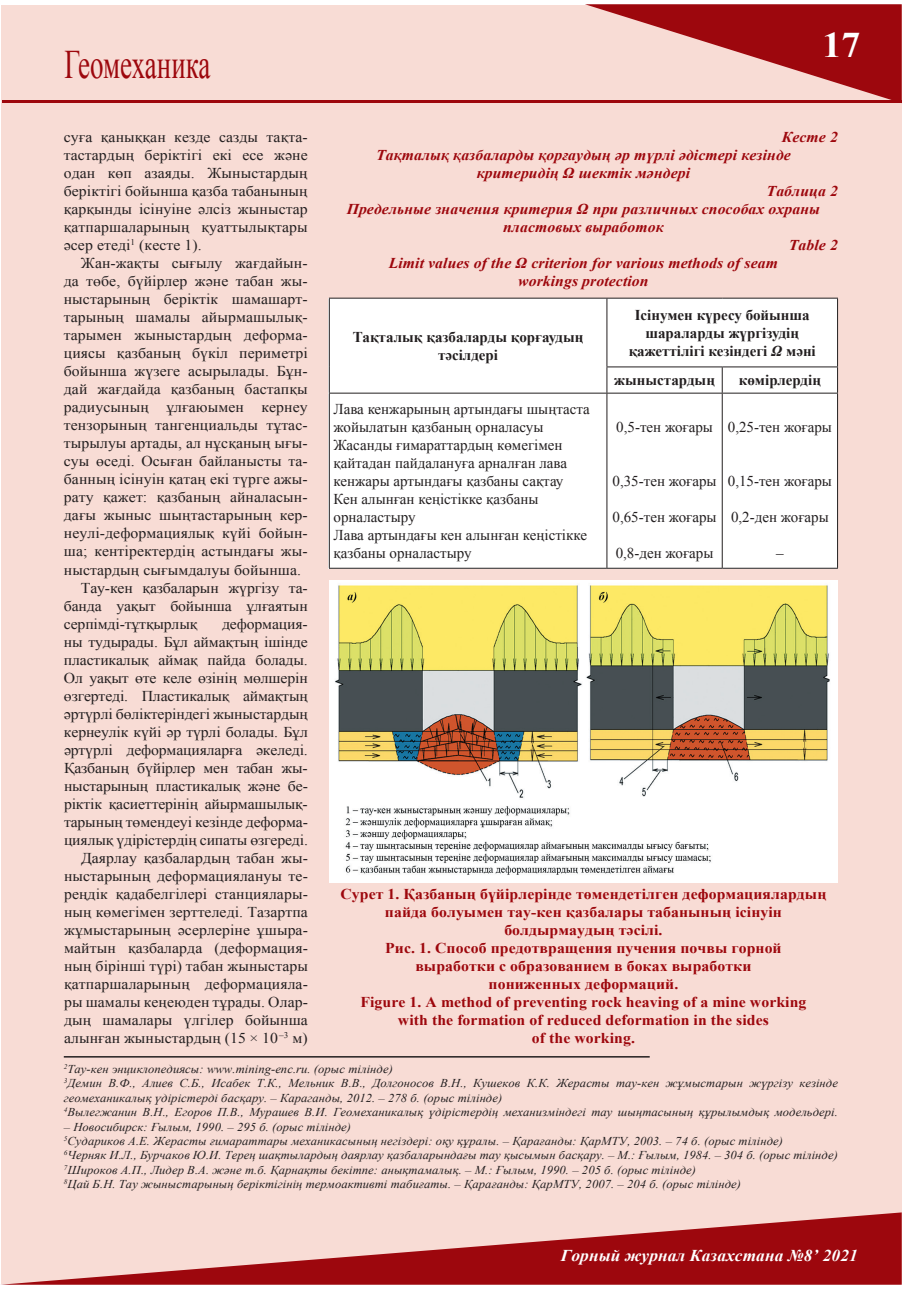
<style>
.page{position:relative;width:906px;height:1289px;background:#fff}
.page>*{position:absolute;margin:0;border:0;box-sizing:border-box;transform-origin:0 0}
.t1{font:40.5px "Times New Roman";letter-spacing:-.015em;color:#9d070d;scale:.67 1}
.t2{font:700 36px "Times New Roman";color:#fff;scale:1.05 1}
.t3{font:italic 700 16.5px "Times New Roman";letter-spacing:.005em;color:#fff;scale:1.05 1}
.t4{font:15px/18px "Times New Roman";letter-spacing:.005em;color:#231f20;text-align:justify;scale:1.05 1}
.t5{font:700 15px/18px "Times New Roman";letter-spacing:.005em;color:#9d070d;text-align:center;scale:1.05 1}
.t6{font:15px/18px "Times New Roman";letter-spacing:.005em;color:#231f20}
.t7{font:italic 700 15px "Times New Roman";letter-spacing:.005em;color:#9d070d;scale:1.05 1}
.t8{font:700 15px/18px "Times New Roman";color:#231f20;text-align:center}
.t9{font:italic 12px/14.4px "Times New Roman";letter-spacing:.005em;color:#231f20;scale:1.05 1}
.s1{font-style:italic}
</style>
<div class="page">
<div style="left:1px;top:5px;width:900px;height:1278px;background:#f8dcd5"></div>
<svg style="left:585px;top:4px;width:316px;height:96px"></svg>
<svg style="left:1px;top:1212px;width:900px;height:72px"></svg>
<hr style="left:2px;top:100px;width:899px;height:3px;background:#9d070d">
<div style="left:329px;top:298px;width:509px;height:270px;background:#fff"></div>
<hr style="left:329px;top:298px;width:278px;height:1px;background:#231f20">
<hr style="left:607px;top:298px;width:115px;height:1px;background:#231f20">
<hr style="left:722px;top:298px;width:116px;height:1px;background:#231f20">
<hr style="left:606px;top:366px;width:116px;height:1px;background:#231f20">
<hr style="left:722px;top:366px;width:116px;height:1px;background:#231f20">
<hr style="left:329px;top:393px;width:278px;height:1px;background:#231f20">
<hr style="left:607px;top:393px;width:115px;height:1px;background:#231f20">
<hr style="left:722px;top:393px;width:116px;height:1px;background:#231f20">
<hr style="left:329px;top:568px;width:278px;height:1px;background:#231f20">
<hr style="left:607px;top:568px;width:115px;height:1px;background:#231f20">
<hr style="left:722px;top:568px;width:116px;height:1px;background:#231f20">
<hr style="left:329px;top:298px;width:1px;height:69px;background:#231f20">
<svg style="left:329px;top:367px;width:1px;height:26px"></svg>
<hr style="left:329px;top:393px;width:1px;height:175px;background:#231f20">
<hr style="left:606px;top:298px;width:1px;height:68px;background:#231f20">
<hr style="left:837px;top:298px;width:1px;height:68px;background:#231f20">
<svg style="left:606px;top:367px;width:1px;height:26px"></svg>
<svg style="left:722px;top:367px;width:1px;height:26px"></svg>
<svg style="left:837px;top:367px;width:1px;height:26px"></svg>
<hr style="left:606px;top:393px;width:1px;height:175px;background:#231f20">
<hr style="left:722px;top:393px;width:1px;height:175px;background:#231f20">
<hr style="left:837px;top:393px;width:1px;height:175px;background:#231f20">
<hr style="left:64px;top:1056px;width:585px;height:1px;background:#231f20">
<img style="left:329px;top:580px;width:509px;height:302px">
<h1 class="t1" style="left:64px;top:37px;width:219px">Геомеханика</h1>
<p class="t4" style="left:64px;top:128px;width:234px">суға қаныққан кезде сазды тақта&shy;тастардың беріктігі екі есе және одан көп азаяды. Жыныстардың беріктігі бойынша қазба табанының қарқынды ісінуіне әлсіз жыныстар қатпаршаларының қуаттылықтары әсер етеді<sup>1</sup> (кесте 1).</p>
<p class="t4" style="left:81px;top:254px;width:216px">Жан-жақты сығылу жағдайын-</p>
<p class="t4" style="left:64px;top:272px;width:232px">да төбе, бүйірлер және табан жы-</p>
<p class="t4" style="left:64px;top:290px;width:232px">ныстарының беріктік шамашарт-</p>
<p class="t4" style="left:64px;top:308px;width:232px">тарының шамалы айырмашылық-</p>
<p class="t4" style="left:64px;top:326px;width:232px">тарымен жыныстардың деформа-</p>
<p class="t4" style="left:64px;top:344px;width:234px">циясы қазбаның бүкіл периметрі</p>
<p class="t4" style="left:64px;top:362px;width:232px">бойынша жүзеге асырылады. Бұн-</p>
<p class="t4" style="left:64px;top:380px;width:234px">дай жағдайда қазбаның бастапқы</p>
<p class="t4" style="left:64px;top:398px;width:234px">радиусының ұлғаюымен кернеу</p>
<p class="t4" style="left:64px;top:416px;width:232px">тензорының тангенциальды тұтас-</p>
<p class="t4" style="left:64px;top:434px;width:232px">тырылуы артады, ал нұсқаның ығы-</p>
<p class="t4" style="left:64px;top:452px;width:232px">суы өседі. Осыған байланысты та-</p>
<p class="t4" style="left:64px;top:470px;width:232px">банның ісінуін қатаң екі түрге ажы-</p>
<p class="t4" style="left:64px;top:488px;width:232px">рату қажет: қазбаның айналасын-</p>
<p class="t4" style="left:64px;top:506px;width:232px">дағы жыныс шыңтастарының кер-</p>
<p class="t4" style="left:64px;top:524px;width:232px">неулі-деформациялық күйі бойын-</p>
<p class="t4" style="left:64px;top:542px;width:232px">ша; кентіректердің астындағы жы-</p>
<p class="t4" style="left:64px;top:560px;width:227px">ныстардың сығымдалуы бойынша.</p>
<p class="t4" style="left:81px;top:578px;width:216px">Тау-кен қазбаларын жүргізу та-</p>
<p class="t4" style="left:64px;top:596px;width:234px">банда уақыт бойынша ұлғаятын</p>
<p class="t4" style="left:64px;top:614px;width:129px">серпімді-тұтқырлық</p>
<p class="t4" style="left:64px;top:614px;width:234px;text-align:right">деформация-<br>ны тудырады. Бұл аймақтың ішінде пластикалық аймақ пайда болады.<br>Ол уақыт өте келе өзінің мөлшерін өзгертеді. Пластикалық аймақтың әртүрлі бөліктеріндегі жыныстардың кернеулік күйі әр түрлі болады. Бұл әртүрлі деформацияларға әкеледі.<br>Қазбаның бүйірлер мен табан жы&shy;ныстарының пластикалық және бе&shy;ріктік қасиеттерінің айырмашылық&shy;тарының төмендеуі кезінде деформа&shy;циялық үдірістердің сипаты өзгереді.<br>Даярлау қазбалардың табан жы&shy;ныстарының деформациялануы те&shy;реңдік қадабелгілері станциялары&shy;ның көмегімен зерттеледі. Тазартпа жұмыстарының әсерлеріне ұшыра&shy;майтын қазбаларда (деформация&shy;ның бірінші түрі) табан жыныстары қатпаршаларының деформацияла&shy;ры шамалы кеңеюден тұрады. Олар&shy;дың шамалары үлгілер бойынша алынған жыныстардың (15 × 10<sup>–3</sup> м)</p>
<h2 class="t2" style="left:822px;top:20px;width:38px">17</h2>
<p class="t7" style="left:781px;top:126px;width:55px">Кесте 2</p>
<p class="t7" style="left:376px;top:144px;width:396px">Тақталық қазбаларды қорғаудың әр түрлі әдістері кезінде</p>
<p class="t7" style="left:477px;top:162px;width:205px">критеридің Ω шектік мәндері</p>
<p class="t7" style="left:766px;top:180px;width:69px">Таблица 2</p>
<p class="t7" style="left:347px;top:198px;width:452px">Предельные значения критерия Ω при различных способах охраны</p>
<p class="t7" style="left:503px;top:216px;width:154px">пластовых выработок</p>
<p class="t7" style="left:789px;top:234px;width:48px">Table 2</p>
<p class="t7" style="left:389px;top:252px;width:372px">Limit values of the Ω criterion for various methods of seam</p>
<p class="t7" style="left:518px;top:270px;width:126px">workings protection</p>
<p class="t8" style="left:353px;top:327px;width:232px">Тақталық қазбаларды қорғаудың тәсілдері</p>
<p class="t6" style="left:333px;top:399px;width:258px">Лава кенжарының артындағы шыңтаста жойылатын қазбаның орналасуы<br>Жасанды ғимараттардың көмегімен қайтадан пайдалануға арналған лава кенжары артындағы қазбаны сақтау<br>Кен алынған кеңістікке қазбаны орналастыру<br>Лава артындағы кен алынған кеңістікке қазбаны орналастыру</p>
<p class="t8" style="left:628px;top:305px;width:189px">Ісінумен күресу бойынша шараларды жүргізудің қажеттілігі кезіндегі <span class="s1">Ω</span> мәні</p>
<p class="t8" style="left:614px;top:371px;width:102px">жыныстардың</p>
<p class="t8" style="left:739px;top:371px;width:84px">көмірлердің</p>
<p class="t6" style="left:616px;top:417px;width:98px">0,5-тен жоғары</p>
<p class="t6" style="left:728px;top:417px;width:106px">0,25-тен жоғары</p>
<p class="t6" style="left:612px;top:471px;width:106px">0,35-тен жоғары</p>
<p class="t6" style="left:612px;top:507px;width:106px">0,65-тен жоғары</p>
<p class="t6" style="left:616px;top:543px;width:99px">0,8-ден жоғары</p>
<p class="t6" style="left:728px;top:471px;width:106px">0,15-тен жоғары</p>
<p class="t6" style="left:731px;top:507px;width:99px">0,2-ден жоғары</p>
<p class="t6" style="left:776px;top:543px;width:9px">–</p>
<p class="t5" style="left:340px;top:884px;width:464px">Сурет 1. Қазбаның бүйірлерінде төмендетілген деформациялардың пайда болуымен тау-кен қазбалары табанының ісінуін болдырмаудың тәсілі.<br>Рис. 1. Способ предотвращения пучения почвы горной<br>выработки с образованием в боках выработки<br>пониженных деформаций.<br>Figure 1. A method of preventing rock heaving of a mine working<br>with the formation of reduced deformation in the sides<br>of the working.</p>
<p class="t9" style="left:64px;top:1061px;width:739px"><sup>2</sup>Тау-кен энциклопедиясы: www.mining-enc.ru. (орыс тілінде)<br><sup>3</sup>Демин В.Ф., Алиев С.Б., Исабек Т.К., Мельник В.В., Долгоносов В.Н., Кушеков К.К. Жерасты тау-кен жұмыстарын жүргізу кезінде геомеханикалық үдірістерді басқару. – Караганды, 2012. – 278 б. (орыс тілінде)<br><sup>4</sup>Вылегжанин В.Н., Егоров П.В., Мурашев В.И. Геомеханикалық үдірістердің механизміндегі тау шыңтасының құрылымдық модельдері.</p>
<p class="t9" style="left:64px;top:1118px;width:739px">– Новосибирск: Ғылым, 1990. – 295 б. (орыс тілінде)<br><sup>5</sup>Судариков А.Е. Жерасты ғимараттары механикасының негіздері: оқу құралы. – Қарағанды: ҚарМТУ, 2003. – 74 б. (орыс тілінде)<br><sup>6</sup>Черняк И.Л., Бурчаков Ю.И. Терең шақтылардың даярлау қазбаларындағы тау қысымын басқару. – М.: Ғылым, 1984. – 304 б. (орыс тілінде)<br><sup>7</sup>Широков А.П., Лидер В.А. және т.б. Қарнақты бекітпе: анықтамалық. – М.: Ғылым, 1990. – 205 б. (орыс тілінде)<br><sup>8</sup>Цай Б.Н. Тау жыныстарының беріктігінің термоактивті табиғаты. – Қарағанды: ҚарМТУ, 2007. – 204 б. (орыс тілінде)</p>
<p class="t3" style="left:561px;top:1244px;width:284px">Горный журнал Казахстана №8’ 2021</p>
</div>
